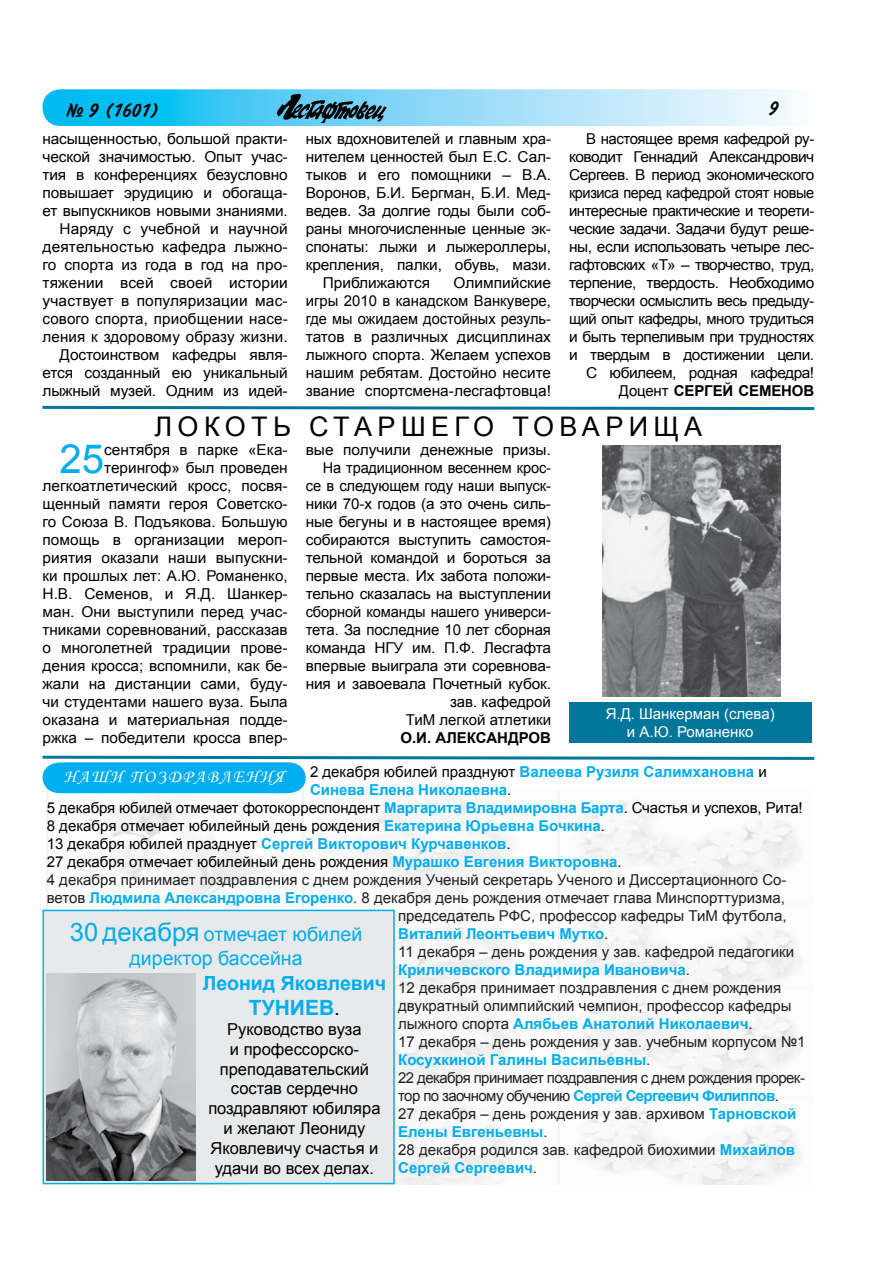
<style>
.page{position:relative;width:893px;height:1263px;background:#fff}
.page>*{position:absolute;margin:0;border:0;box-sizing:border-box;transform-origin:0 0}
.t1{font:40.2px "Arial";color:#00adef}
.t2{font:27px "Arial";letter-spacing:.2em;color:#000}
.t3{font:700 21px "Arial";color:#00adef}
.t4{font:19.5px/23.4px "Arial";color:#00adef;text-align:center}
.t5{font:700 19.5px "Arial";color:#00adef}
.t6{font:19.5px "Inform CTT";color:#000}
.t7{font:18px "Monotype Corsiva";letter-spacing:.1em;color:#fff}
.t8{font:16.5px/19.8px "Arial";color:#000;text-align:center}
.t9{font:15px/18px "Arial";letter-spacing:-.01em;color:#000;text-align:right}
.t10{font:15px "Arial";color:#231f20}
.t11{font:15px/18px "Arial";letter-spacing:-.03em;color:#000;text-align:right}
.t12{font:700 15px "Arial";color:#00adef}
.t13{font:15px "Arial";letter-spacing:-.04em;color:#231f20}
.t14{font:700 15px "Arial";letter-spacing:-.04em;color:#00adef}
.t15{font:15px/18px "Arial";color:#fff;text-align:center}
.t16{font:700 15px "Arial";color:#000}
.s1{font-weight:700}
.s2{font-weight:400;color:#000}
.s3{font-weight:700;color:#00adef}
.s4{font-weight:400;color:#231f20}
.s5{font-size:25.5px}
</style>
<div class="page">
<svg style="left:43px;top:89px;width:771px;height:37px;background:#84daf8"></svg>
<img style="left:276px;top:94px;width:112px;height:29px">
<svg style="left:42px;top:405px;width:773px;height:6px"></svg>
<img style="left:603px;top:446px;width:178px;height:250px">
<div style="left:569px;top:702px;width:242px;height:41px;background:#00769b"></div>
<img style="left:47px;top:793px;width:754px;height:107px">
<img style="left:47px;top:900px;width:754px;height:86px">
<img style="left:395px;top:986px;width:406px;height:109px">
<img style="left:395px;top:1095px;width:406px;height:89px">
<div style="left:43px;top:910px;width:351px;height:273px;background:#e8e9ea"></div>
<div style="left:43px;top:910px;width:352px;height:274px;border:2px solid #00adef"></div>
<svg style="left:42px;top:755px;width:773px;height:38px"></svg>
<img style="left:46px;top:973px;width:149px;height:207px">
<h3 class="t6" style="left:66px;top:99px;width:94px">¹ 9 (1601)</h3>
<h3 class="t6" style="left:768px;top:98px;width:11px">9</h3>
<p class="t9" style="left:43px;top:130px;width:247px">насыщенностью, большой практи&shy;ческой значимостью. Опыт учас&shy;тия в конференциях безусловно повышает эрудицию и обогаща&shy;ет выпускников новыми знаниями.<br>Наряду с учебной и научной деятельностью кафедра лыжно&shy;го спорта из года в год на про&shy;тяжении всей своей истории участвует в популяризации мас&shy;сового спорта, приобщении насе&shy;ления к здоровому образу жизни.<br>Достоинством кафедры явля&shy;ется созданный ею уникальный лыжный музей. Одним из идей-</p>
<p class="t9" style="left:306px;top:130px;width:247px">ных вдохновителей и главным хра-</p>
<p class="t11" style="left:569px;top:130px;width:247px">В настоящее время кафедрой ру&shy;ководит Геннадий Александрович<br>Сергеев. В период экономического кризиса перед кафедрой стоят новые интересные практические и теорети&shy;ческие задачи. Задачи будут реше&shy;ны, если использовать четыре лес&shy;гафтовских «Т» – творчество, труд, терпение, твердость. Необходимо творчески осмыслить весь предыду&shy;щий опыт кафедры, много трудиться и быть терпеливым при трудностях и твердым в достижении цели.<br>С юбилеем, родная кафедра!<br>Доцент <span class="s1">СЕРГЕЙ СЕМЕНОВ</span></p>
<p class="t9" style="left:306px;top:148px;width:247px">нителем ценностей был Е.С. Сал-</p>
<p class="t9" style="left:306px;top:166px;width:247px">тыков и его помощники – В.А.</p>
<p class="t9" style="left:306px;top:184px;width:247px">Воронов, Б.И. Бергман, Б.И. Мед-</p>
<p class="t9" style="left:306px;top:202px;width:247px">ведев. За долгие годы были соб-</p>
<p class="t9" style="left:306px;top:220px;width:247px">раны многочисленные ценные эк-</p>
<p class="t9" style="left:306px;top:238px;width:247px">спонаты: лыжи и лыжероллеры,</p>
<p class="t9" style="left:306px;top:256px;width:247px">крепления, палки, обувь, мази.</p>
<p class="t9" style="left:323px;top:274px;width:109px">Приближаются</p>
<p class="t9" style="left:306px;top:274px;width:247px;text-align:justify;text-indent:148px">Олимпийские игры 2010 в канадском Ванкувере, где мы ожидаем достойных резуль&shy;татов в различных дисциплинах лыжного спорта. Желаем успехов нашим ребятам. Достойно несите звание спортсмена-лесгафтовца!</p>
<h2 class="t2" style="left:154px;top:408px;width:549px">ЛОКОТЬ СТАРШЕГО ТОВАРИЩА</h2>
<p class="t9" style="left:306px;top:441px;width:247px">вые получили денежные призы.<br>На традиционном весеннем крос&shy;се в следующем году наши выпуск&shy;ники 70-х годов (а это очень силь&shy;ные бегуны и в настоящее время) собираются выступить самостоя&shy;тельной командой и бороться за первые места. Их забота положи&shy;тельно сказалась на выступлении сборной команды нашего универси&shy;тета. За последние 10 лет сборная команда НГУ им. П.Ф. Лесгафта впервые выиграла эти соревнова&shy;ния и завоевала Почетный кубок. зав. кафедрой<br>ТиМ легкой атлетики</p>
<p class="t16" style="left:400px;top:728px;width:152px">О.И. АЛЕКСАНДРОВ</p>
<p class="t12" style="left:310px;top:762px;width:458px"><span class="s2">2 декабря юбилей празднуют</span> Валеева Рузиля Салимхановна <span class="s2">и</span></p>
<p class="t12" style="left:310px;top:780px;width:203px">Синева Елена Николаевна<span class="s2">.</span></p>
<p class="t9" style="left:47px;top:799px;width:757px">5 декабря юбилей отмечает фотокорреспондент <span class="s3">Маргарита Владимировна Барта</span>. Счастья и успехов, Рита!</p>
<p class="t9" style="left:47px;top:817px;width:560px">8 декабря отмечает юбилейный день рождения <span class="s3">Екатерина Юрьевна Бочкина</span>.</p>
<p class="t12" style="left:47px;top:834px;width:465px"><span class="s2">13 декабря юбилей празднует</span> Сергей Викторович Курчавенков<span class="s2">.</span></p>
<p class="t9" style="left:47px;top:853px;width:576px">27 декабря отмечает юбилейный день рождения <span class="s3">Мурашко Евгения Викторовна</span>.</p>
<p class="t10" style="left:47px;top:870px;width:741px">4 декабря принимает поздравления с днем рождения Ученый секретарь Ученого и Диссертационного Со-</p>
<p class="t10" style="left:47px;top:888px;width:740px">ветов <span class="s3">Людмила Александровна Егоренко</span>. 8 декабря день рождения отмечает глава Минспорттуризма,</p>
<p class="t10" style="left:398px;top:906px;width:390px">председатель РФС, профессор кафедры ТиМ футбола,</p>
<p class="t12" style="left:398px;top:924px;width:212px">Виталий Леонтьевич Мутко<span class="s4">.</span></p>
<p class="t10" style="left:398px;top:942px;width:397px">11 декабря – день рождения у зав. кафедрой педагогики</p>
<p class="t12" style="left:398px;top:960px;width:293px">Криличевского Владимира Ивановича<span class="s4">.</span></p>
<p class="t10" style="left:398px;top:978px;width:385px">12 декабря принимает поздравления с днем рождения</p>
<p class="t10" style="left:398px;top:996px;width:395px">двукратный олимпийский чемпион, профессор кафедры</p>
<p class="t12" style="left:398px;top:1014px;width:356px"><span class="s4">лыжного спорта</span> Алябьев Анатолий Николаевич<span class="s4">.</span></p>
<p class="t10" style="left:398px;top:1032px;width:409px">17 декабря – день рождения у зав. учебным корпусом №1</p>
<p class="t12" style="left:398px;top:1050px;width:254px">Косухкиной Галины Васильевны<span class="s4">.</span></p>
<p class="t13" style="left:398px;top:1068px;width:408px">22 декабря принимает поздравления с днем рождения прорек-</p>
<p class="t14" style="left:398px;top:1086px;width:382px"><span class="s4">тор по заочному обучению</span> Сергей Сергеевич Филиппов<span class="s4">.</span></p>
<p class="t10" style="left:398px;top:1104px;width:400px">27 декабря – день рождения у зав. архивом <span class="s3">Тарновской</span></p>
<p class="t12" style="left:398px;top:1122px;width:151px">Елены Евгеньевны<span class="s4">.</span></p>
<p class="t10" style="left:398px;top:1140px;width:398px">28 декабря родился зав. кафедрой биохимии <span class="s3">Михайлов</span></p>
<p class="t12" style="left:398px;top:1158px;width:140px">Сергей Сергеевич<span class="s4">.</span></p>
<h1 class="t1" style="left:60px;top:433px;width:46px">25</h1>
<p class="t9" style="left:43px;top:441px;width:247px">сентября в парке «Ека&shy;терингоф» был проведен легкоатлетический кросс, посвя&shy;щенный памяти героя Советско&shy;го Союза В. Подъякова. Большую помощь в организации мероп&shy;риятия оказали наши выпускни&shy;ки прошлых лет: А.Ю. Романенко,<br>Н.В. Семенов, и Я.Д. Шанкер&shy;ман. Они выступили перед учас&shy;тниками соревнований, рассказав о многолетней традиции прове&shy;дения кросса; вспомнили, как бе&shy;жали на дистанции сами, буду&shy;чи студентами нашего вуза. Была оказана и материальная подде&shy;ржка – победители кросса впер-</p>
<p class="t15" style="left:606px;top:705px;width:171px">Я.Д. Шанкерман (слева) и А.Ю. Романенко</p>
<p class="t7" style="left:64px;top:766px;width:221px">НАШИ ПОЗДРАВЛЕНИЯ</p>
<h3 class="t4" style="left:70px;top:923px;width:294px"><span class="s5">30 декабря</span> отмечает юбилей директор бассейна</h3>
<h3 class="t5" style="left:203px;top:970px;width:185px">Леонид Яковлевич</h3>
<h3 class="t3" style="left:249px;top:994px;width:93px">ТУНИЕВ<span class="s2">.</span></h3>
<p class="t8" style="left:208px;top:1019px;width:174px">Руководство вуза<br>и профессорско&shy;преподавательский состав сердечно поздравляют юбиляра и желают Леониду<br>Яковлевичу счастья и удачи во всех делах.</p>
</div>
